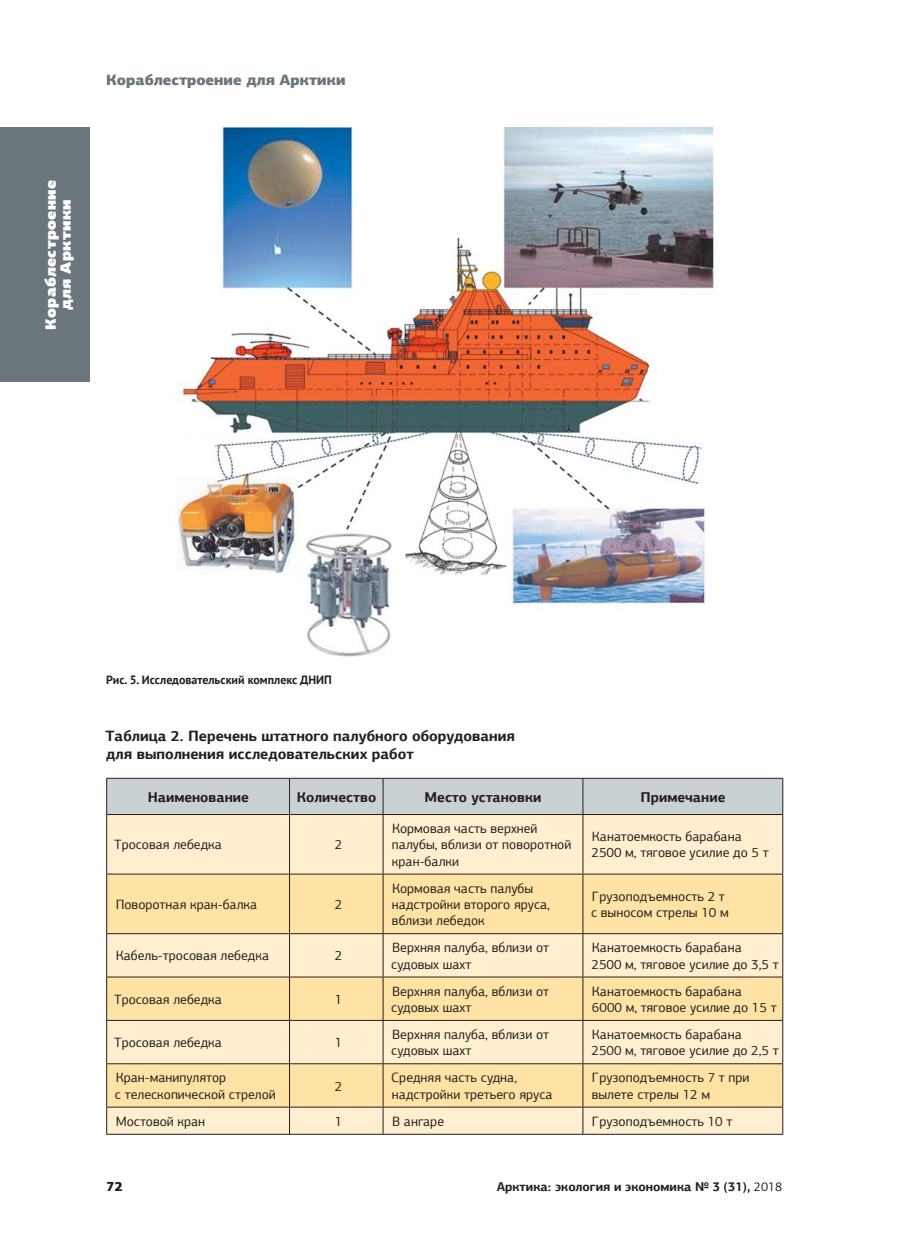
<style>
.page{position:relative;width:910px;height:1251px;background:#fff}
.page>*{position:absolute;margin:0;border:0;box-sizing:border-box;transform-origin:0 0}
.t1{font:700 15px/18px "PF Agora Sans Pro";color:#231f20}
.t2{font:900 15px/15px "PF Agora Sans Pro";letter-spacing:.02em;color:#fff;text-align:center}
.t3{font:900 15px "PF Agora Sans Pro";color:#6a757c}
.t4{font:700 14.25px "PF Agora Sans Pro";color:#231f20}
.t5{font:13.5px/16.2px "PF Agora Sans Pro";color:#231f20}
.t6{font:900 13.5px "PF Agora Sans Pro";color:#231f20}
.t7{font:700 12.75px "PF Agora Sans Pro";color:#231f20}
.t8{font:700 12px "PT Sans";color:#231f20}
.s1{font-weight:400}
</style>
<div class="page">
<div style="left:0;top:128px;width:89px;height:254px;background:#6a757c"></div>
<img style="left:173px;top:128px;width:542px;height:529px">
<div style="left:107px;top:778px;width:675px;height:36px;background:#cad1d5"></div>
<div style="left:107px;top:815px;width:675px;height:318px;background:#ffefcf"></div>
<svg style="left:107px;top:874px;width:675px;height:232px;background:#fce4b2"></svg>
<hr style="left:106px;top:777px;width:184px;height:1px;background:#231f20">
<hr style="left:106px;top:778px;width:1px;height:36px;background:#231f20">
<hr style="left:290px;top:777px;width:93px;height:1px;background:#231f20">
<hr style="left:289px;top:778px;width:1px;height:36px;background:#231f20">
<hr style="left:383px;top:777px;width:200px;height:1px;background:#231f20">
<hr style="left:383px;top:778px;width:1px;height:36px;background:#231f20">
<hr style="left:583px;top:777px;width:200px;height:1px;background:#231f20">
<hr style="left:583px;top:778px;width:1px;height:36px;background:#231f20">
<hr style="left:782px;top:778px;width:1px;height:36px;background:#231f20">
<hr style="left:106px;top:814px;width:184px;height:1px;background:#231f20">
<hr style="left:106px;top:814px;width:1px;height:59px;background:#231f20">
<hr style="left:290px;top:814px;width:93px;height:1px;background:#231f20">
<hr style="left:289px;top:814px;width:1px;height:59px;background:#231f20">
<hr style="left:383px;top:814px;width:200px;height:1px;background:#231f20">
<hr style="left:383px;top:814px;width:1px;height:59px;background:#231f20">
<hr style="left:583px;top:814px;width:200px;height:1px;background:#231f20">
<hr style="left:583px;top:814px;width:1px;height:59px;background:#231f20">
<hr style="left:782px;top:814px;width:1px;height:59px;background:#231f20">
<hr style="left:106px;top:873px;width:184px;height:1px;background:#231f20">
<hr style="left:106px;top:874px;width:1px;height:59px;background:#231f20">
<hr style="left:290px;top:873px;width:93px;height:1px;background:#231f20">
<hr style="left:289px;top:874px;width:1px;height:59px;background:#231f20">
<hr style="left:383px;top:873px;width:200px;height:1px;background:#231f20">
<hr style="left:383px;top:874px;width:1px;height:59px;background:#231f20">
<hr style="left:583px;top:873px;width:200px;height:1px;background:#231f20">
<hr style="left:583px;top:874px;width:1px;height:59px;background:#231f20">
<hr style="left:782px;top:874px;width:1px;height:59px;background:#231f20">
<hr style="left:106px;top:933px;width:184px;height:1px;background:#231f20">
<hr style="left:106px;top:933px;width:1px;height:43px;background:#231f20">
<hr style="left:290px;top:933px;width:93px;height:1px;background:#231f20">
<hr style="left:289px;top:933px;width:1px;height:43px;background:#231f20">
<hr style="left:383px;top:933px;width:200px;height:1px;background:#231f20">
<hr style="left:383px;top:933px;width:1px;height:43px;background:#231f20">
<hr style="left:583px;top:933px;width:200px;height:1px;background:#231f20">
<hr style="left:583px;top:933px;width:1px;height:43px;background:#231f20">
<hr style="left:782px;top:933px;width:1px;height:43px;background:#231f20">
<hr style="left:106px;top:976px;width:184px;height:1px;background:#231f20">
<hr style="left:106px;top:977px;width:1px;height:42px;background:#231f20">
<hr style="left:290px;top:976px;width:93px;height:1px;background:#231f20">
<hr style="left:289px;top:977px;width:1px;height:42px;background:#231f20">
<hr style="left:383px;top:976px;width:200px;height:1px;background:#231f20">
<hr style="left:383px;top:977px;width:1px;height:42px;background:#231f20">
<hr style="left:583px;top:976px;width:200px;height:1px;background:#231f20">
<hr style="left:583px;top:977px;width:1px;height:42px;background:#231f20">
<hr style="left:782px;top:977px;width:1px;height:42px;background:#231f20">
<hr style="left:106px;top:1019px;width:184px;height:1px;background:#231f20">
<hr style="left:106px;top:1020px;width:1px;height:43px;background:#231f20">
<hr style="left:290px;top:1019px;width:93px;height:1px;background:#231f20">
<hr style="left:289px;top:1020px;width:1px;height:43px;background:#231f20">
<hr style="left:383px;top:1019px;width:200px;height:1px;background:#231f20">
<hr style="left:383px;top:1020px;width:1px;height:43px;background:#231f20">
<hr style="left:583px;top:1019px;width:200px;height:1px;background:#231f20">
<hr style="left:583px;top:1020px;width:1px;height:43px;background:#231f20">
<hr style="left:782px;top:1020px;width:1px;height:43px;background:#231f20">
<hr style="left:106px;top:1063px;width:184px;height:1px;background:#231f20">
<hr style="left:106px;top:1063px;width:1px;height:43px;background:#231f20">
<hr style="left:290px;top:1063px;width:93px;height:1px;background:#231f20">
<hr style="left:289px;top:1063px;width:1px;height:43px;background:#231f20">
<hr style="left:383px;top:1063px;width:200px;height:1px;background:#231f20">
<hr style="left:383px;top:1063px;width:1px;height:43px;background:#231f20">
<hr style="left:583px;top:1063px;width:200px;height:1px;background:#231f20">
<hr style="left:583px;top:1063px;width:1px;height:43px;background:#231f20">
<hr style="left:782px;top:1063px;width:1px;height:43px;background:#231f20">
<hr style="left:106px;top:1106px;width:183px;height:1px;background:#231f20">
<svg style="left:106px;top:1107px;width:1px;height:26px"></svg>
<hr style="left:289px;top:1106px;width:94px;height:1px;background:#231f20">
<svg style="left:289px;top:1107px;width:1px;height:26px"></svg>
<hr style="left:383px;top:1106px;width:200px;height:1px;background:#231f20">
<svg style="left:383px;top:1107px;width:1px;height:26px"></svg>
<hr style="left:583px;top:1106px;width:200px;height:1px;background:#231f20">
<svg style="left:583px;top:1107px;width:1px;height:26px"></svg>
<svg style="left:782px;top:1107px;width:1px;height:26px"></svg>
<hr style="left:106px;top:1133px;width:677px;height:1px;background:#231f20">
<p class="t3" style="left:106px;top:74px;width:241px">Кораблестроение для Арктики</p>
<p class="t2" style="left:45px;top:329px;width:151px;rotate:-90deg">Кораблестроение для Арктики</p>
<p class="t8" style="left:106px;top:672px;width:227px">Рис. 5. Исследовательский комплекс ДНИП</p>
<p class="t1" style="left:105px;top:728px;width:411px">Таблица 2. Перечень штатного палубного оборудования для выполнения исследовательских работ</p>
<p class="t4" style="left:148px;top:790px;width:103px">Наименование</p>
<p class="t4" style="left:297px;top:790px;width:81px">Количество</p>
<p class="t4" style="left:425px;top:790px;width:118px">Место установки</p>
<p class="t4" style="left:641px;top:790px;width:86px">Примечание</p>
<p class="t5" style="left:114px;top:837px;width:109px">Тросовая лебедка</p>
<p class="t5" style="left:335px;top:837px;width:9px">2</p>
<p class="t5" style="left:392px;top:821px;width:181px">Кормовая часть верхней палубы, вблизи от поворотной кран-балки</p>
<p class="t5" style="left:591px;top:829px;width:179px">Канатоемкость барабана<br>2500 м, тяговое усилие до 5 т</p>
<p class="t5" style="left:116px;top:897px;width:143px">Поворотная кран-балка</p>
<p class="t5" style="left:335px;top:897px;width:9px">2</p>
<p class="t5" style="left:392px;top:881px;width:160px">Кормовая часть палубы надстройки второго яруса, вблизи лебедок</p>
<p class="t5" style="left:591px;top:889px;width:139px">Грузоподъемность 2 т с выносом стрелы 10 м</p>
<p class="t5" style="left:116px;top:948px;width:155px">Кабель-тросовая лебедка</p>
<p class="t5" style="left:335px;top:948px;width:9px">2</p>
<p class="t5" style="left:391px;top:940px;width:159px">Верхняя палуба, вблизи от судовых шахт</p>
<p class="t5" style="left:591px;top:940px;width:189px">Канатоемкость барабана<br>2500 м, тяговое усилие до 3,5 т</p>
<p class="t5" style="left:114px;top:992px;width:109px">Тросовая лебедка</p>
<p class="t5" style="left:335px;top:992px;width:9px">1</p>
<p class="t5" style="left:391px;top:983px;width:159px">Верхняя палуба, вблизи от судовых шахт</p>
<p class="t5" style="left:592px;top:983px;width:186px">Канатоемкость барабана<br>6000 м, тяговое усилие до 15 т</p>
<p class="t5" style="left:114px;top:1035px;width:109px">Тросовая лебедка</p>
<p class="t5" style="left:335px;top:1035px;width:9px">1</p>
<p class="t5" style="left:391px;top:1027px;width:159px">Верхняя палуба, вблизи от судовых шахт</p>
<p class="t5" style="left:591px;top:1027px;width:189px">Канатоемкость барабана<br>2500 м, тяговое усилие до 2,5 т</p>
<p class="t5" style="left:115px;top:1070px;width:162px">Кран-манипулятор<br>с телескопической стрелой</p>
<p class="t5" style="left:335px;top:1078px;width:9px">2</p>
<p class="t5" style="left:391px;top:1070px;width:163px">Средняя часть судна, надстройки третьего яруса</p>
<p class="t5" style="left:592px;top:1070px;width:159px">Грузоподъемность 7 т при вылете стрелы 12 м</p>
<p class="t5" style="left:116px;top:1113px;width:91px">Мостовой кран</p>
<p class="t5" style="left:335px;top:1113px;width:9px">1</p>
<p class="t5" style="left:392px;top:1113px;width:54px">В ангаре</p>
<p class="t5" style="left:592px;top:1113px;width:142px">Грузоподъемность 10 т</p>
<p class="t6" style="left:106px;top:1180px;width:18px">72</p>
<p class="t7" style="left:497px;top:1181px;width:287px">Арктика: экология и экономика № 3 (31), <span class="s1">2018</span></p>
</div>
